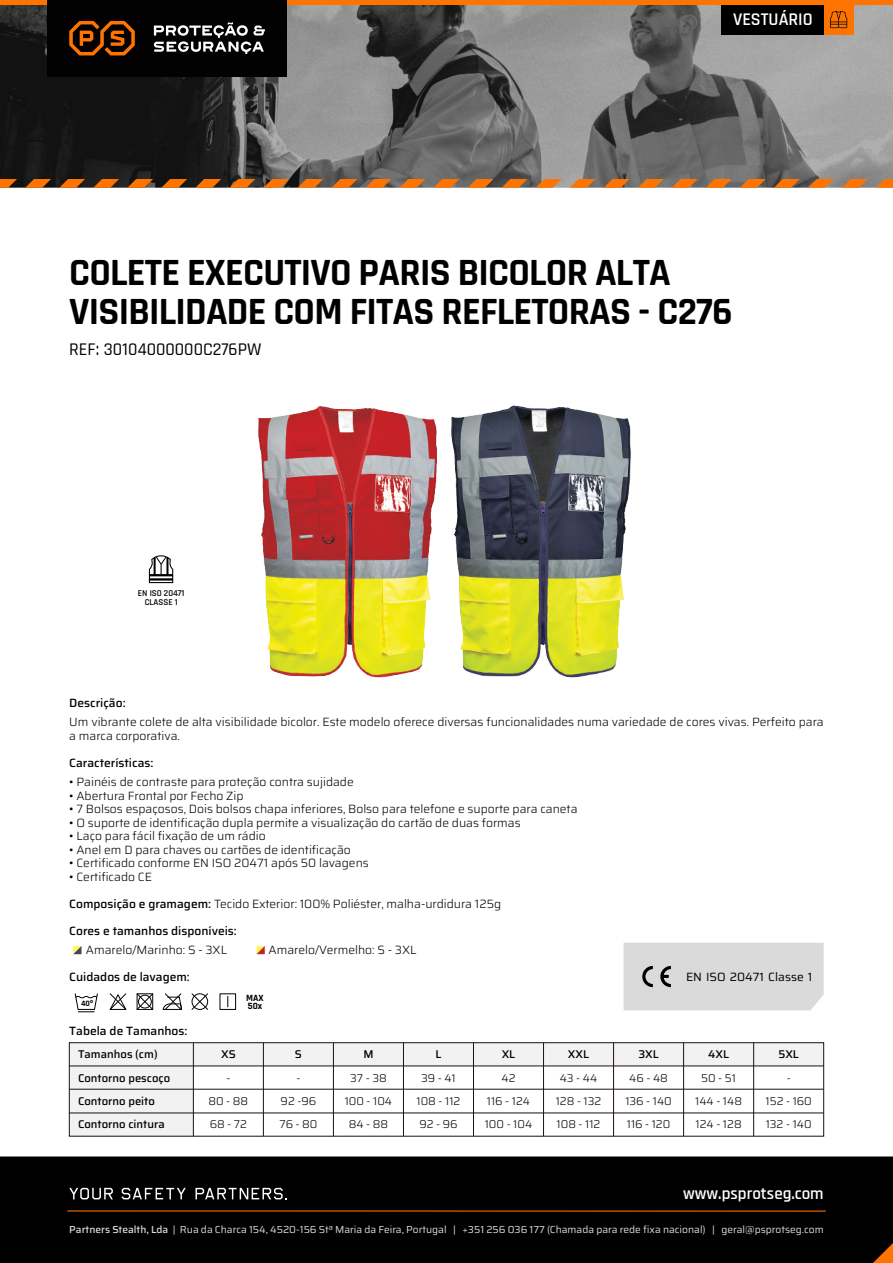
<style>
.page{position:relative;width:893px;height:1263px;background:#fff}
.page>*{position:absolute;margin:0;border:0;box-sizing:border-box;transform-origin:0 0}
.t1{font:700 39px/39px "Rajdhani";letter-spacing:-.02em;color:#000}
.t2{font:500 18px "Rajdhani";color:#000}
.t3{font:600 18px "Rajdhani";color:#fff}
.t4{font:600 16.95px "Rajdhani";color:#fff}
.t5{font:300 12px/13.5px "Saira";color:#000}
.t6{font:500 12px "Saira";color:#000}
.t7{font:12px "Saira";color:#000}
.t8{font:300 11.25px/23.4px "Saira";color:#000;text-align:center}
.t9{font:500 11.25px/23.4px "Saira";color:#000}
.t10{font:10.2px "Saira";color:#dadada}
.t11{font:700 9.6px/7.6px "Rajdhani";color:#020202}
.t12{font:600 9px/9px "Rajdhani";color:#000;text-align:center}
.t13{font:700 8.25px "Rajdhani";color:#020202}
.s1{font-weight:500}
.s2{font-family:"Arial"}
</style>
<div class="page">
<img style="left:0;top:5px;width:893px;height:183px">
<div style="left:0;top:1156px;width:893px;height:107px;background:#000"></div>
<svg style="left:69px;top:1188px;width:44px;height:11px"></svg>
<svg style="left:122px;top:1188px;width:64px;height:11px"></svg>
<svg style="left:195px;top:1188px;width:92px;height:11px"></svg>
<hr style="left:67px;top:1210px;width:759px;height:1px;background:#ff7400">
<div style="left:0;top:0;width:893px;height:5px;background:#ff7400"></div>
<div style="left:47px;top:0;width:240px;height:76px;background:#020202"></div>
<svg style="left:154px;top:22px;width:111px;height:32px"></svg>
<svg style="left:69px;top:21px;width:66px;height:34px"></svg>
<div style="left:721px;top:5px;width:103px;height:29px;background:#000"></div>
<div style="left:824px;top:5px;width:29px;height:29px;background:#ff7400"></div>
<svg style="left:830px;top:11px;width:17px;height:17px"></svg>
<svg style="left:873px;top:1243px;width:20px;height:20px"></svg>
<svg style="left:0;top:179px;width:17px;height:9px"></svg>
<svg style="left:263px;top:179px;width:26px;height:9px"></svg>
<svg style="left:536px;top:179px;width:25px;height:9px"></svg>
<svg style="left:740px;top:179px;width:26px;height:9px"></svg>
<svg style="left:127px;top:179px;width:26px;height:9px"></svg>
<svg style="left:400px;top:179px;width:25px;height:9px"></svg>
<svg style="left:672px;top:179px;width:26px;height:9px"></svg>
<svg style="left:876px;top:179px;width:17px;height:9px"></svg>
<svg style="left:59px;top:179px;width:26px;height:9px"></svg>
<svg style="left:331px;top:179px;width:26px;height:9px"></svg>
<svg style="left:604px;top:179px;width:25px;height:9px"></svg>
<svg style="left:808px;top:179px;width:26px;height:9px"></svg>
<svg style="left:195px;top:179px;width:26px;height:9px"></svg>
<svg style="left:468px;top:179px;width:25px;height:9px"></svg>
<svg style="left:25px;top:179px;width:26px;height:9px"></svg>
<svg style="left:297px;top:179px;width:26px;height:9px"></svg>
<svg style="left:570px;top:179px;width:25px;height:9px"></svg>
<svg style="left:774px;top:179px;width:26px;height:9px"></svg>
<svg style="left:161px;top:179px;width:26px;height:9px"></svg>
<svg style="left:434px;top:179px;width:25px;height:9px"></svg>
<svg style="left:706px;top:179px;width:26px;height:9px"></svg>
<svg style="left:93px;top:179px;width:26px;height:9px"></svg>
<svg style="left:366px;top:179px;width:25px;height:9px"></svg>
<svg style="left:638px;top:179px;width:26px;height:9px"></svg>
<svg style="left:842px;top:179px;width:26px;height:9px"></svg>
<svg style="left:229px;top:179px;width:26px;height:9px"></svg>
<svg style="left:502px;top:179px;width:25px;height:9px"></svg>
<svg style="left:149px;top:555px;width:24px;height:28px"></svg>
<div style="left:69px;top:1043px;width:755px;height:23px;background:#f2f2f2"></div>
<div style="left:69px;top:1066px;width:124px;height:70px;background:#f2f2f2"></div>
<hr style="left:193px;top:1043px;width:1px;height:93px;background:#1e120d">
<hr style="left:263px;top:1043px;width:1px;height:93px;background:#1e120d">
<hr style="left:543px;top:1043px;width:1px;height:93px;background:#1e120d">
<hr style="left:333px;top:1043px;width:1px;height:93px;background:#1e120d">
<hr style="left:613px;top:1043px;width:1px;height:93px;background:#1e120d">
<hr style="left:403px;top:1043px;width:1px;height:93px;background:#1e120d">
<hr style="left:683px;top:1043px;width:1px;height:93px;background:#1e120d">
<hr style="left:753px;top:1043px;width:1px;height:93px;background:#1e120d">
<hr style="left:473px;top:1043px;width:1px;height:93px;background:#1e120d">
<div style="left:69px;top:1042px;width:755px;height:94px;border:1px solid #1e120d"></div>
<hr style="left:69px;top:1089px;width:755px;height:1px;background:#1e120d">
<hr style="left:69px;top:1112px;width:755px;height:1px;background:#1e120d">
<hr style="left:69px;top:1065px;width:755px;height:1px;background:#1e120d">
<div style="left:624px;top:943px;width:200px;height:67px;background:#dadada"></div>
<svg style="left:73px;top:946px;width:9px;height:8px"></svg>
<svg style="left:256px;top:946px;width:9px;height:8px"></svg>
<svg style="left:191px;top:993px;width:18px;height:17px"></svg>
<svg style="left:162px;top:993px;width:21px;height:17px"></svg>
<svg style="left:136px;top:993px;width:18px;height:17px"></svg>
<svg style="left:109px;top:993px;width:18px;height:17px"></svg>
<div style="left:192px;top:993px;width:16px;height:17px;border:1px solid #020202;border-radius:50%"></div>
<div style="left:138px;top:995px;width:14px;height:13px;border:1px solid #020202;border-radius:50%"></div>
<div style="left:137px;top:993px;width:16px;height:17px;border:1px solid #020202"></div>
<div style="left:220px;top:993px;width:16px;height:17px;border:1px solid #020202"></div>
<svg style="left:74px;top:993px;width:24px;height:19px"></svg>
<img style="left:258px;top:406px;width:129px;height:272px">
<img style="left:387px;top:405px;width:244px;height:273px">
<h2 class="t3" style="left:733px;top:8px;width:81px">VESTUÁRIO</h2>
<h1 class="t1" style="left:69px;top:254px;width:665px">COLETE EXECUTIVO PARIS BICOLOR ALTA<br>VISIBILIDADE COM FITAS REFLETORAS - C276</h1>
<h2 class="t2" style="left:69px;top:338px;width:194px">REF: 30104000000C276PW</h2>
<p class="t12" style="left:138px;top:589px;width:48px">EN ISO 20471<br>CLASSE 1</p>
<p class="t6" style="left:69px;top:693px;width:58px">Descrição:</p>
<p class="t5" style="left:69px;top:715px;width:756px">Um vibrante colete de alta visibilidade bicolor. Este modelo oferece diversas funcionalidades numa variedade de cores vivas. Perfeito para a marca corporativa.</p>
<p class="t6" style="left:69px;top:753px;width:86px">Características:</p>
<p class="t5" style="left:69px;top:775px;width:286px">• Painéis de contraste para proteção contra sujidade</p>
<p class="t5" style="left:69px;top:789px;width:176px">• Abertura Frontal por Fecho Zip</p>
<p class="t5" style="left:69px;top:802px;width:510px">• 7 Bolsos espaçosos, Dois bolsos chapa inferiores, Bolso para telefone e suporte para caneta</p>
<p class="t5" style="left:69px;top:816px;width:453px">• O suporte de identificação dupla permite a visualização do cartão de duas formas</p>
<p class="t5" style="left:69px;top:829px;width:198px">• Laço para fácil fixação de um rádio</p>
<p class="t5" style="left:69px;top:843px;width:283px">• Anel em D para chaves ou cartões de identificação</p>
<p class="t5" style="left:69px;top:856px;width:301px">• Certificado conforme EN ISO 20471 após 50 lavagens</p>
<p class="t5" style="left:69px;top:870px;width:84px">• Certificado CE</p>
<p class="t5" style="left:69px;top:897px;width:433px"><span class="s1">Composição e gramagem:</span> Tecido Exterior: 100% Poliéster, malha-urdidura 125g</p>
<p class="t6" style="left:69px;top:921px;width:169px">Cores e tamanhos disponíveis:</p>
<p class="t5" style="left:86px;top:943px;width:143px">Amarelo/Marinho: S - 3XL</p>
<p class="t5" style="left:269px;top:943px;width:149px">Amarelo/Vermelho: S - 3XL</p>
<p class="t6" style="left:69px;top:968px;width:122px">Cuidados de lavagem:</p>
<p class="t7" style="left:686px;top:967px;width:128px">EN ISO 20471 Classe 1</p>
<p class="t13" style="left:81px;top:999px;width:14px">40<span class="s2">º</span></p>
<p class="t11" style="left:246px;top:994px;width:19px">MAX<br>50x</p>
<p class="t6" style="left:69px;top:1022px;width:120px">Tabela de Tamanhos:</p>
<p class="t9" style="left:78px;top:1042px;width:94px">Tamanhos (cm)<br>Contorno pescoço<br>Contorno peito<br>Contorno cintura</p>
<p class="t9" style="left:221px;top:1042px;width:16px">XS</p>
<p class="t8" style="left:208px;top:1066px;width:41px">-<br>80 - 88<br>68 - 72</p>
<p class="t9" style="left:295px;top:1042px;width:9px">S</p>
<p class="t8" style="left:279px;top:1066px;width:40px">-<br>92 -96<br>76 - 80</p>
<p class="t9" style="left:363px;top:1042px;width:12px">M</p>
<p class="t8" style="left:345px;top:1066px;width:49px">37 - 38<br>100 - 104<br>84 - 88</p>
<p class="t9" style="left:435px;top:1042px;width:8px">L</p>
<p class="t8" style="left:417px;top:1066px;width:45px">39 - 41<br>108 - 112<br>92 - 96</p>
<p class="t9" style="left:502px;top:1042px;width:15px">XL</p>
<p class="t8" style="left:485px;top:1066px;width:49px">42<br>116 - 124<br>100 - 104</p>
<p class="t9" style="left:568px;top:1042px;width:23px">XXL</p>
<p class="t8" style="left:556px;top:1066px;width:47px">43 - 44<br>128 - 132<br>108 - 112</p>
<p class="t9" style="left:638px;top:1042px;width:22px">3XL</p>
<p class="t8" style="left:625px;top:1066px;width:48px">46 - 48<br>136 - 140<br>116 - 120</p>
<p class="t9" style="left:708px;top:1042px;width:22px">4XL</p>
<p class="t8" style="left:695px;top:1066px;width:48px">50 - 51<br>144 - 148<br>124 - 128</p>
<p class="t9" style="left:778px;top:1042px;width:22px">5XL</p>
<p class="t8" style="left:765px;top:1066px;width:48px">-<br>152 - 160<br>132 - 140</p>
<h3 class="t4" style="left:683px;top:1183px;width:142px">www.psprotseg.com</h3>
<p class="t10" style="left:69px;top:1221px;width:756px"><span class="s1">Partners Stealth, Lda</span> | Rua da Charca 154, 4520-156 Stª Maria da Feira, Portugal | +351 256 036 177 (Chamada para rede fixa nacional) | geral@psprotseg.com</p>
</div>
